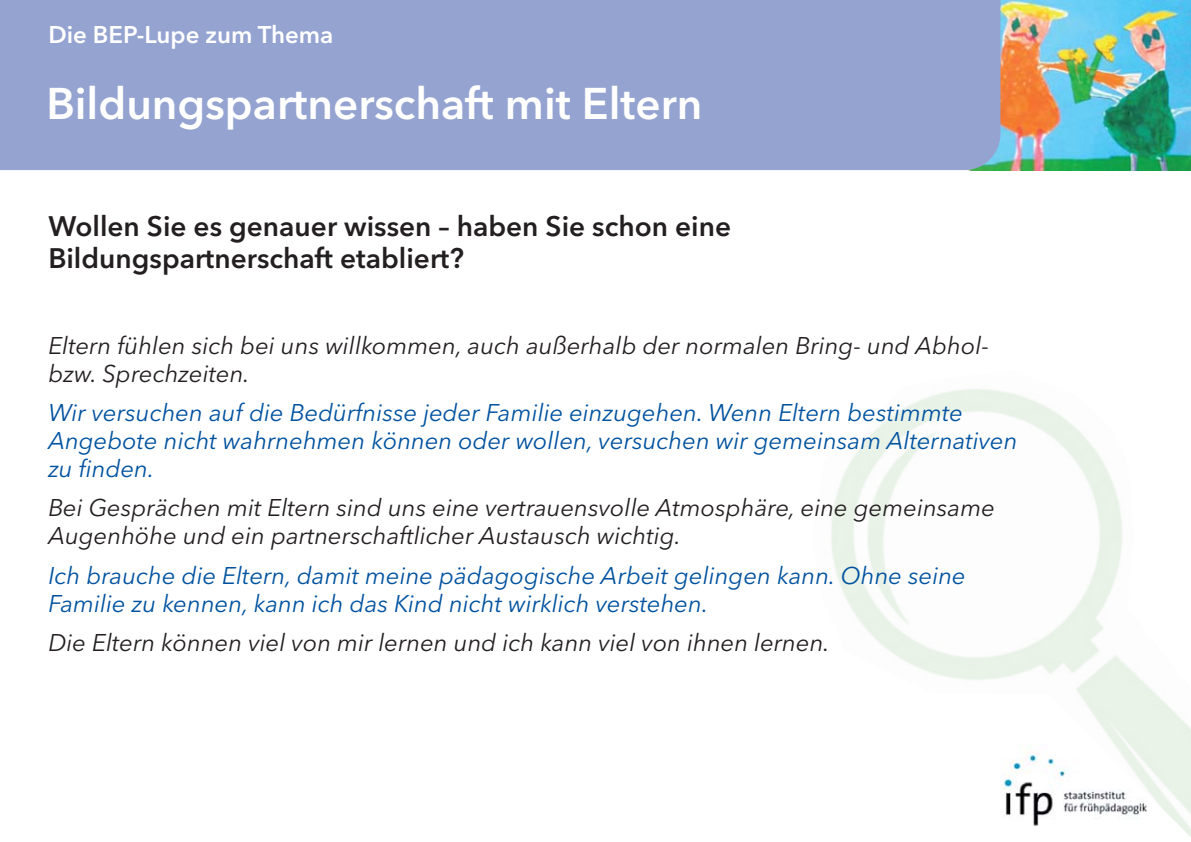
<style>
.page{position:relative;width:1191px;height:842px;background:#fff}
.page>*{position:absolute;margin:0;border:0;box-sizing:border-box;transform-origin:0 0}
.t1{font:600 44px "Avenir Next LT Pro";color:#fff}
.t2{font:600 28px/32px "Avenir Next LT Pro";color:#231f20}
.t3{font:italic 24px/28px "Avenir Next LT Pro";color:#00529f}
.t4{font:italic 24px/28px "Avenir Next LT Pro";color:#231f20}
.t5{font:600 24px "Avenir Next LT Pro";color:#fff}
</style>
<div class="page">
<img style="left:1000px;top:0;width:191px;height:170px">
<div style="left:0;top:0;width:1000px;height:170px;background:#94a3d0"></div>
<img style="left:831px;top:389px;width:360px;height:448px">
<p class="t5" style="left:48px;top:25px;width:286px">Die BEP-Lupe zum Thema</p>
<h1 class="t1" style="left:46px;top:86px;width:657px">Bildungspartnerschaft mit Eltern</h1>
<p class="t2" style="left:48px;top:212px;width:684px">Wollen Sie es genauer wissen – haben Sie schon eine<br>Bildungspartnerschaft etabliert?</p>
<p class="t4" style="left:48px;top:333px;width:942px">Eltern fühlen sich bei uns willkommen, auch außerhalb der normalen Bring- und Abhol&shy;bzw. Sprechzeiten.</p>
<p class="t3" style="left:48px;top:401px;width:970px">Wir versuchen auf die Bedürfnisse jeder Familie einzugehen. Wenn Eltern bestimmte<br>Angebote nicht wahrnehmen können oder wollen, versuchen wir gemeinsam Alternativen zu finden.</p>
<p class="t4" style="left:48px;top:496px;width:948px">Bei Gesprächen mit Eltern sind uns eine vertrauensvolle Atmosphäre, eine gemeinsame<br>Augenhöhe und ein partnerschaftlicher Austausch wichtig.</p>
<p class="t3" style="left:48px;top:563px;width:919px">Ich brauche die Eltern, damit meine pädagogische Arbeit gelingen kann. Ohne seine<br>Familie zu kennen, kann ich das Kind nicht wirklich verstehen.</p>
<p class="t4" style="left:48px;top:631px;width:783px">Die Eltern können viel von mir lernen und ich kann viel von ihnen lernen.</p>
</div>
